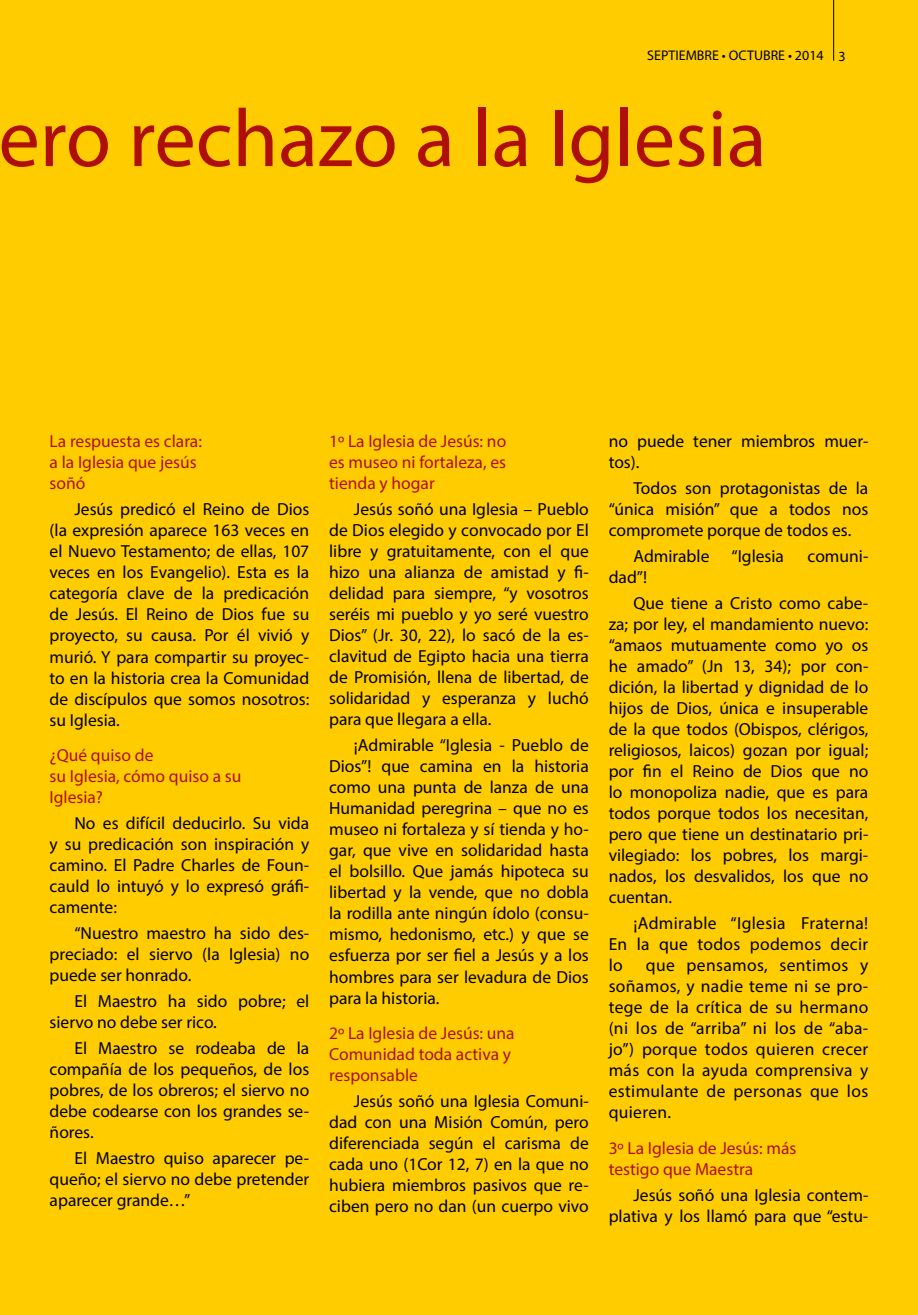
<style>
.page{position:relative;width:918px;height:1315px;background:#fc0}
.page>*{position:absolute;margin:0;border:0;box-sizing:border-box;transform-origin:0 0}
.t1{font:82.25px "Myriad Pro";color:#ae0f0a}
.t2{font:17.5px/21px "Myriad Pro";color:#000;text-align:justify}
.t3{font:17.5px/21px "Myriad Pro";color:#ae0f0a}
.t4{font:14px "Myriad Pro";color:#000}
</style>
<div class="page">
<hr style="left:833px;top:0;width:1px;height:61px;background:#000">
<p class="t4" style="left:647px;top:47px;width:200px">SEPTIEMBRE • OCTUBRE • 2014 3</p>
<h1 class="t1" style="left:-1px;top:88px;width:769px">ero rechazo a la Iglesia</h1>
<p class="t3" style="left:50px;top:431px;width:154px">La respuesta es clara: a la Iglesia que jesús soñó</p>
<p class="t2" style="left:50px;top:499px;width:261px;text-indent:25px">Jesús predicó el Reino de Dios (la expresión aparece 163 veces en el Nuevo Testamento; de ellas, 107 veces en los Evangelio). Esta es la categoría clave de la predicación de Jesús. El Reino de Dios fue su proyecto, su causa. Por él vivió y murió. Y para compartir su proyec&shy;to en la historia crea la Comunidad de discípulos que somos nosotros: su Iglesia.</p>
<p class="t3" style="left:50px;top:745px;width:193px">¿Qué quiso de<br>su Iglesia, cómo quiso a su<br>Iglesia?</p>
<p class="t2" style="left:50px;top:812px;width:261px;text-indent:25px">No es difícil deducirlo. Su vida y su predicación son inspiración y camino. El Padre Charles de Foun&shy;cauld lo intuyó y lo expresó gráfi&shy;camente:</p>
<p class="t2" style="left:50px;top:922px;width:261px;text-indent:25px">“Nuestro maestro ha sido des&shy;preciado: el siervo (la Iglesia) no puede ser honrado.</p>
<p class="t2" style="left:50px;top:990px;width:261px;text-indent:25px">El Maestro ha sido pobre; el siervo no debe ser rico.</p>
<p class="t2" style="left:50px;top:1037px;width:261px;text-indent:25px">El Maestro se rodeaba de la compañía de los pequeños, de los pobres, de los obreros; el siervo no debe codearse con los grandes se&shy;ñores.</p>
<p class="t2" style="left:50px;top:1147px;width:261px;text-indent:25px">El Maestro quiso aparecer pe&shy;queño; el siervo no debe pretender aparecer grande…”</p>
<p class="t3" style="left:329px;top:431px;width:179px;text-align:justify">1º La Iglesia de Jesús: no es museo ni fortaleza, es tienda y hogar</p>
<p class="t2" style="left:329px;top:499px;width:261px;text-indent:25px">Jesús soñó una Iglesia – Pueblo de Dios elegido y convocado por El libre y gratuitamente, con el que hizo una alianza de amistad y fi&shy;delidad para siempre, “y vosotros seréis mi pueblo y yo seré vuestro Dios” (Jr. 30, 22), lo sacó de la es&shy;clavitud de Egipto hacia una tierra de Promisión, llena de libertad, de solidaridad y esperanza y luchó para que llegara a ella.</p>
<p class="t2" style="left:329px;top:735px;width:261px;text-indent:25px">¡Admirable “Iglesia - Pueblo de Dios”! que camina en la historia como una punta de lanza de una Humanidad peregrina – que no es museo ni fortaleza y sí tienda y ho&shy;gar, que vive en solidaridad hasta el bolsillo. Que jamás hipoteca su libertad y la vende, que no dobla la rodilla ante ningún ídolo (consu&shy;mismo, hedonismo, etc.) y que se esfuerza por ser fiel a Jesús y a los hombres para ser levadura de Dios para la historia.</p>
<p class="t3" style="left:329px;top:1022px;width:187px">2º La Iglesia de Jesús: una<br>Comunidad toda activa y responsable</p>
<p class="t2" style="left:329px;top:1090px;width:261px;text-indent:25px">Jesús soñó una Iglesia Comuni&shy;dad con una Misión Común, pero diferenciada según el carisma de cada uno (1Cor 12, 7) en la que no hubiera miembros pasivos que re&shy;ciben pero no dan (un cuerpo vivo</p>
<p class="t2" style="left:609px;top:430px;width:261px">no puede tener miembros muer&shy;tos).</p>
<p class="t2" style="left:609px;top:477px;width:261px;text-indent:25px">Todos son protagonistas de la “única misión” que a todos nos compromete porque de todos es.</p>
<p class="t2" style="left:633px;top:545px;width:77px">Admirable</p>
<p class="t2" style="left:731px;top:545px;width:54px">“Iglesia</p>
<p class="t2" style="left:807px;top:545px;width:62px">comuni-</p>
<p class="t2" style="left:633px;top:563px;width:236px;line-height:25.9px;text-indent:-25px">dad”!<br>Que tiene a Cristo como cabe-</p>
<p class="t2" style="left:608px;top:613px;width:261px">za; por ley, el mandamiento nuevo: “amaos mutuamente como yo os he amado” (Jn 13, 34); por con&shy;dición, la libertad y dignidad de lo hijos de Dios, única e insuperable de la que todos (Obispos, clérigos, religiosos, laicos) gozan por igual; por fin el Reino de Dios que no lo monopoliza nadie, que es para todos porque todos los necesitan, pero que tiene un destinatario pri&shy;vilegiado: los pobres, los margi&shy;nados, los desvalidos, los que no cuentan.</p>
<p class="t2" style="left:608px;top:912px;width:261px;text-indent:25px">¡Admirable “Iglesia Fraterna!<br>En la que todos podemos decir lo</p>
<p class="t2" style="left:608px;top:954px;width:261px;text-indent:37px">que pensamos, sentimos y soñamos, y nadie teme ni se pro&shy;tege de la crítica de su hermano (ni los de “arriba” ni los de “aba&shy;jo”) porque todos quieren crecer más con la ayuda comprensiva y estimulante de personas que los quieren.</p>
<p class="t3" style="left:608px;top:1137px;width:189px">3º La Iglesia de Jesús: más testigo que Maestra</p>
<p class="t2" style="left:608px;top:1184px;width:261px;text-align:right">Jesús soñó una Iglesia contem&shy;plativa y los llamó para que “estu-</p>
</div>
